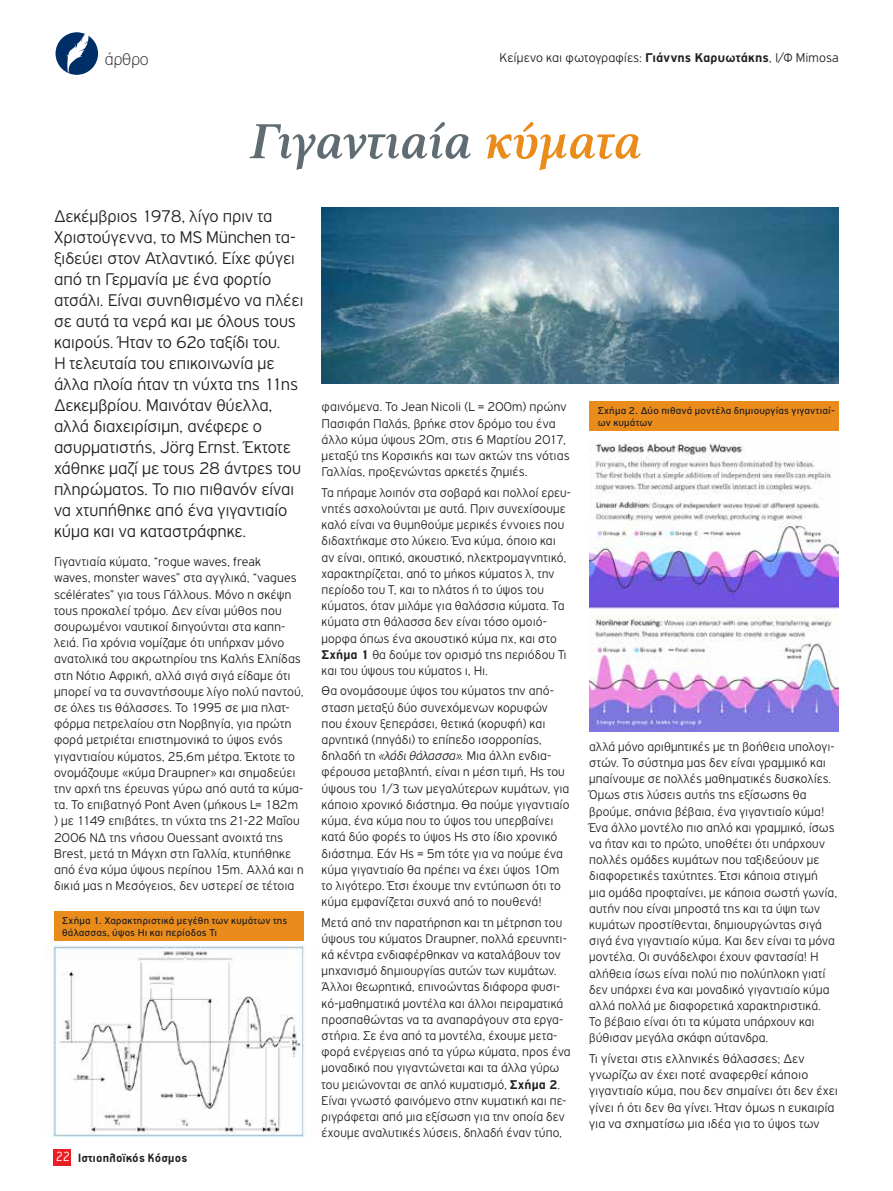
<style>
.page{position:relative;width:893px;height:1191px;background:#fff}
.page>*{position:absolute;margin:0;border:0;box-sizing:border-box;transform-origin:0 0}
.t1{font:italic 700 55.5px "PF Press";letter-spacing:-.02em;color:#5f6c73}
.t2{font:300 18px/21px "PF Highway Gothic";letter-spacing:-.005em;color:#231f20}
.t3{font:100 18px "PF Highway Gothic";color:#231f20}
.t4{font:300 13.5px/16.2px "PF Highway Gothic";letter-spacing:.005em;color:#231f20}
.t5{font:700 13.5px "PF Premier Text";letter-spacing:.025em;color:#231f20}
.t6{font:10.5px/12px "PF Highway Gothic";letter-spacing:.02em;color:#231f20}
.s1{font-weight:700}
.s2{color:#ea8c1c}
.s3{font-style:italic}
.s4{font-weight:300;font-size:15px;color:#fff}
</style>
<div class="page">
<div style="left:54px;top:1149px;width:17px;height:16px;background:#ed1d24"></div>
<div style="left:54px;top:911px;width:250px;height:29px;background:#ea8c1c"></div>
<div style="left:589px;top:401px;width:250px;height:29px;background:#ea8c1c"></div>
<div style="left:56px;top:32px;width:42px;height:43px;background:#002f67;border-radius:50%"></div>
<svg style="left:66px;top:32px;width:23px;height:41px"></svg>
<img style="left:53px;top:945px;width:252px;height:192px">
<img style="left:322px;top:208px;width:517px;height:176px">
<img style="left:589px;top:443px;width:249px;height:288px">
<h2 class="t3" style="left:105px;top:50px;width:45px">άρθρο</h2>
<p class="t4" style="left:500px;top:49px;width:341px">Κείμενο και φωτογραφίες: <span class="s1">Γιάννης Καρυωτάκης</span>, Ι/Φ Mimosa</p>
<h1 class="t1" style="left:251px;top:113px;width:393px">Γιγαντιαία <span class="s2">κύματα</span></h1>
<p class="t2" style="left:54px;top:206px;width:251px">Δεκέμβριος 1978, λίγο πριν τα<br>Χριστούγεννα, το MS München τα&shy;ξιδεύει στον Ατλαντικό. Είχε φύγει από τη Γερμανία με ένα φορτίο ατσάλι. Είναι συνηθισμένο να πλέει σε αυτά τα νερά και με όλους τους καιρούς. Ήταν το 62ο ταξίδι του.<br>Η τελευταία του επικοινωνία με άλλα πλοία ήταν τη νύχτα της 11ης<br>Δεκεμβρίου. Μαινόταν θύελλα, αλλά διαχειρίσιμη, ανέφερε ο ασυρματιστής, Jörg Ernst. Έκτοτε χάθηκε μαζί με τους 28 άντρες του πληρώματος. Το πιο πιθανόν είναι να χτυπήθηκε από ένα γιγαντιαίο κύμα και να καταστράφηκε.</p>
<p class="t4" style="left:54px;top:553px;width:251px">Γιγαντιαία κύματα, “rogue waves, freak<br>waves, monster waves” στα αγγλικά, “vagues scélérates” για τους Γάλλους. Mόνο η σκέψη τους προκαλεί τρόμο. Δεν είναι μύθος που σουρωμένοι ναυτικοί διηγούνται στα καπη&shy;λειά. Για χρόνια νομίζαμε ότι υπήρχαν μόνο ανατολικά του ακρωτηρίου της Καλής Ελπίδας στη Νότιο Αφρική, αλλά σιγά σιγά είδαμε ότι μπορεί να τα συναντήσουμε λίγο πολύ παντού, σε όλες τις θάλασσες. Το 1995 σε μια πλατ&shy;φόρμα πετρελαίου στη Νορβηγία, για πρώτη φορά μετριέται επιστημονικά το ύψος ενός γιγαντιαίου κύματος, 25,6m μέτρα. Έκτοτε το ονομάζουμε «κύμα Draupner» και σημαδεύει την αρχή της έρευνας γύρω από αυτά τα κύμα&shy;τα. Το επιβατηγό Pont Aven (μήκους L= 182m ) με 1149 επιβάτες, τη νύχτα της 21-22 Μαΐου 2006 ΝΔ της νήσου Ouessant ανοιχτά της Brest, μετά τη Μάγχη στη Γαλλία, κτυπήθηκε από ένα κύμα ύψους περίπου 15m. Αλλά και η δικιά μας η Μεσόγειος, δεν υστερεί σε τέτοια</p>
<p class="t4" style="left:322px;top:399px;width:250px">φαινόμενα. Το Jean Nicoli (L = 200m) πρώην Πασιφάη Παλάς, βρήκε στον δρόμο του ένα άλλο κύμα ύψους 20m, στις 6 Μαρτίου 2017, μεταξύ της Κορσικής και των ακτών της νότιας Γαλλίας, προξενώντας αρκετές ζημιές.</p>
<p class="t4" style="left:322px;top:484px;width:251px">Τα πήραμε λοιπόν στα σοβαρά και πολλοί ερευ&shy;νητές ασχολούνται με αυτά. Πριν συνεχίσουμε καλό είναι να θυμηθούμε μερικές έννοιες που διδαχτήκαμε στο λύκειο. Ένα κύμα, όποιο και αν είναι, οπτικό, ακουστικό, ηλεκτρομαγνητικό, χαρακτηρίζεται, από το μήκος κύματος λ, την περίοδο του Τ, και το πλάτος ή το ύψος του κύματος, όταν μιλάμε για θαλάσσια κύματα. Τα κύματα στη θάλασσα δεν είναι τόσο ομοιό&shy;μορφα όπως ένα ακουστικό κύμα πχ, και στο <span class="s1">Σχήμα 1</span> θα δούμε τον ορισμό της περιόδου Τι και του ύψους του κύματος ι, Ηι.</p>
<p class="t4" style="left:322px;top:683px;width:249px">Θα ονομάσουμε ύψος του κύματος την από&shy;σταση μεταξύ δύο συνεχόμενων κορυφών που έχουν ξεπεράσει, θετικά (κορυφή) και αρνητικά (πηγάδι) το επίπεδο ισορροπίας, δηλαδή τη <span class="s3">«λάδι θάλασσα»</span>. Μια άλλη ενδια&shy;φέρουσα μεταβλητή, είναι η μέση τιμή, Ηs του ύψους του 1/3 των μεγαλύτερων κυμάτων, για κάποιο χρονικό διάστημα. Θα πούμε γιγαντιαίο κύμα, ένα κύμα που το ύψος του υπερβαίνει κατά δύο φορές το ύψος Ηs στο ίδιο χρονικό διάστημα. Εάν Ηs = 5m τότε για να πούμε ένα κύμα γιγαντιαίο θα πρέπει να έχει ύψος 10m το λιγότερο. Έτσι έχουμε την εντύπωση ότι το κύμα εμφανίζεται συχνά από το πουθενά!</p>
<p class="t4" style="left:322px;top:914px;width:250px">Μετά από την παρατήρηση και τη μέτρηση του ύψους του κύματος Draupner, πολλά ερευνητι&shy;κά κέντρα ενδιαφέρθηκαν να καταλάβουν τον μηχανισμό δημιουργίας αυτών των κυμάτων.<br>Άλλοι θεωρητικά, επινοώντας διάφορα φυσι&shy;κό-μαθηματικά μοντέλα και άλλοι πειραματικά προσπαθώντας να τα αναπαράγουν στα εργα&shy;στήρια. Σε ένα από τα μοντέλα, έχουμε μετα&shy;φορά ενέργειας από τα γύρω κύματα, προς ένα μοναδικό που γιγαντώνεται και τα άλλα γύρω του μειώνονται σε απλό κυματισμό, <span class="s1">Σχήμα 2</span>.<br>Είναι γνωστό φαινόμενο στην κυματική και πε&shy;ριγράφεται από μια εξίσωση για την οποία δεν έχουμε αναλυτικές λύσεις, δηλαδή έναν τύπο,</p>
<p class="t6" style="left:598px;top:404px;width:239px">Σχήμα 2. Δύο πιθανά μοντέλα δημιουργίας γιγαντιαί&shy;ων κυμάτων</p>
<p class="t4" style="left:589px;top:738px;width:250px">αλλά μόνο αριθμητικές με τη βοήθεια υπολογι&shy;στών. Το σύστημα μας δεν είναι γραμμικό και μπαίνουμε σε πολλές μαθηματικές δυσκολίες.<br>Όμως στις λύσεις αυτής της εξίσωσης θα βρούμε, σπάνια βέβαια, ένα γιγαντιαίο κύμα!<br>Ένα άλλο μοντέλο πιο απλό και γραμμικό, ίσως να ήταν και το πρώτο, υποθέτει ότι υπάρχουν πολλές ομάδες κυμάτων που ταξιδεύουν με διαφορετικές ταχύτητες. Έτσι κάποια στιγμή μια ομάδα προφταίνει, με κάποια σωστή γωνία, αυτήν που είναι μπροστά της και τα ύψη των κυμάτων προστίθενται, δημιουργώντας σιγά σιγά ένα γιγαντιαίο κύμα. Και δεν είναι τα μόνα μοντέλα. Οι συνάδελφοι έχουν φαντασία! Η αλήθεια ίσως είναι πολύ πιο πολύπλοκη γιατί δεν υπάρχει ένα και μοναδικό γιγαντιαίο κύμα αλλά πολλά με διαφορετικά χαρακτηριστικά.<br>Το βέβαιο είναι ότι τα κύματα υπάρχουν και βύθισαν μεγάλα σκάφη αύτανδρα.</p>
<p class="t4" style="left:589px;top:1050px;width:250px">Τι γίνεται στις ελληνικές θάλασσες; Δεν γνωρίζω αν έχει ποτέ αναφερθεί κάποιο γιγαντιαίο κύμα, που δεν σημαίνει ότι δεν έχει γίνει ή ότι δεν θα γίνει. Ήταν όμως η ευκαιρία για να σχηματίσω μια ιδέα για το ύψος των</p>
<p class="t6" style="left:62px;top:914px;width:227px">Σχήμα 1. Χαρακτηριστικά μεγέθη των κυμάτων της θάλασσας, ύψος Ηι και περίοδος Τι</p>
<p class="t5" style="left:56px;top:1151px;width:133px"><span class="s4">22</span> Iστιοπλοϊκός Kόσμος</p>
</div>
